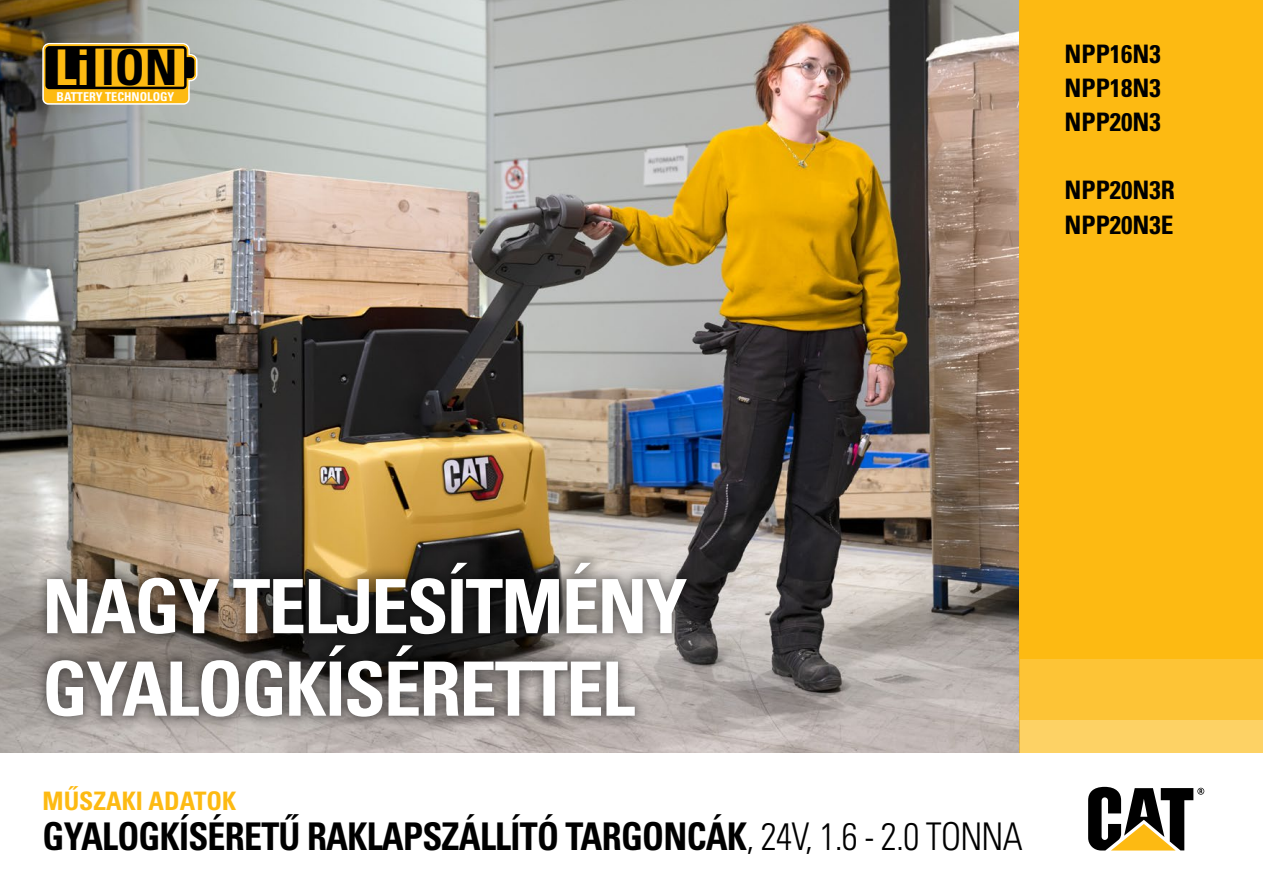
<style>
.page{position:relative;width:1263px;height:893px;background:#fff}
.page>*{position:absolute;margin:0;border:0;box-sizing:border-box;transform-origin:0 0}
.t1{font:75px/82.5px "Univers LTCYR 67 Bold Cond";letter-spacing:-.025em;color:#fff}
.t2{font:700 condensed 49.2px "Univers";color:#000}
.t3{font:38.25px "Univers LTCYR 67 Bold Cond";letter-spacing:-.02em;color:#000;scale:.94 1}
.t4{font:25.5px/33.9px "Univers LTCYR 67 Bold Cond";color:#000;text-align:justify}
.t5{font:25.5px "Univers LTCYR 67 Bold Cond";color:#fdba12}
.t6{font:700 condensed 12.15px "Univers";color:#fff}
.s1{color:#fdba12}
.s2{font-family:"Univers LTCYR 47 Light Cond"}
</style>
<div class="page">
<img style="left:0;top:0;width:1019px;height:753px">
<svg style="left:1088px;top:787px;width:116px;height:63px"></svg>
<div style="left:1019px;top:0;width:244px;height:658px;background:#fdba12"></div>
<div style="left:1019px;top:658px;width:244px;height:62px;background:#fdc436"></div>
<div style="left:1019px;top:720px;width:244px;height:33px;background:#fdd265"></div>
<div style="left:33px;top:549px;width:666px;height:181px;background:#000;opacity:.5"></div>
<svg style="left:42px;top:43px;width:155px;height:62px;background:#ae8620"></svg>
<p class="t2" style="left:55px;top:38px;width:125px"><span class="s1">Li</span> ION</p>
<p class="t6" style="left:57px;top:89px;width:119px">BATTERY TECHNOLOGY</p>
<p class="t4" style="left:1065px;top:36px;width:98px">NPP16N3<br>NPP18N3<br>NPP20N3</p>
<p class="t4" style="left:1065px;top:171px;width:112px;line-height:35.8px">NPP20N3R<br>NPP20N3E</p>
<h1 class="t1" style="left:42px;top:564px;width:647px">NAGY TELJESÍTMÉNY<br>GYALOGKÍSÉRETTEL</h1>
<p class="t5" style="left:43px;top:785px;width:195px">MŰSZAKI ADATOK</p>
<p class="t3" style="left:43px;top:813px;width:1044px">GYALOGKÍSÉRETŰ RAKLAPSZÁLLÍTÓ TARGONCÁK<span class="s2">, 24V, 1.6 - 2.0 TONNA</span></p>
</div>
